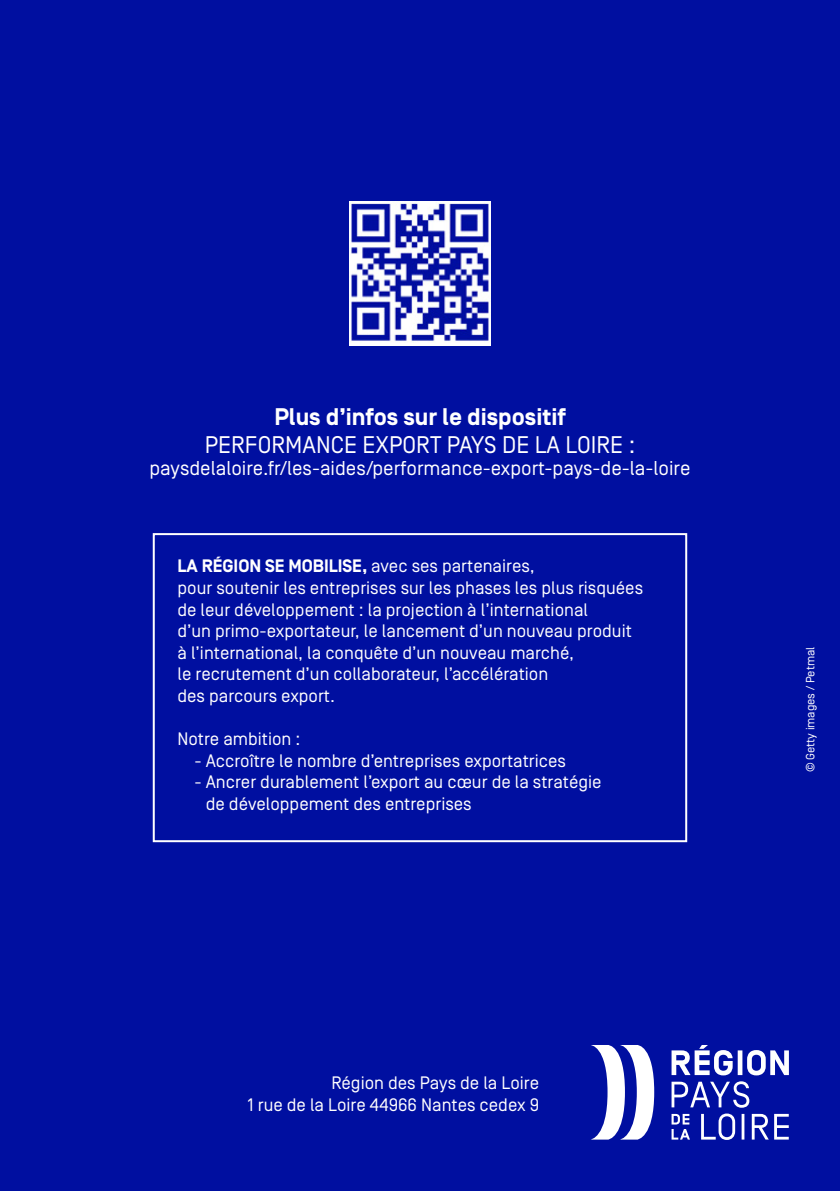
<style>
.page{position:relative;width:840px;height:1191px;background:#fff}
.page>*{position:absolute;margin:0;border:0;box-sizing:border-box;transform-origin:0 0}
.t1{font:24px "Simplon Norm";color:#fff}
.t2{font:700 24px "Simplon Norm";color:#fff}
.t3{font:20px "Simplon Norm";color:#fff}
.t4{font:18px/21.6px "Simplon Norm";color:#fff}
.t5{font:12px "Simplon Norm";color:#fff}
.s1{font-weight:700}
</style>
<div class="page">
<div style="left:0;top:0;width:839px;height:1191px;background:#000fa0"></div>
<div style="left:153px;top:533px;width:533px;height:309px;border:2px solid #fff"></div>
<img style="left:349px;top:201px;width:141px;height:144px">
<svg style="left:591px;top:1045px;width:62px;height:94px"></svg>
<svg style="left:701px;top:1113px;width:87px;height:27px"></svg>
<svg style="left:671px;top:1081px;width:78px;height:26px"></svg>
<svg style="left:671px;top:1045px;width:117px;height:30px"></svg>
<svg style="left:671px;top:1114px;width:18px;height:25px"></svg>
<h1 class="t2" style="left:274px;top:403px;width:292px">Plus d’infos sur le dispositif</h1>
<h1 class="t1" style="left:204px;top:432px;width:432px">PERFORMANCE EXPORT PAYS DE LA LOIRE :</h1>
<p class="t3" style="left:149px;top:458px;width:542px">paysdelaloire.fr/les-aides/performance-export-pays-de-la-loire</p>
<p class="t4" style="left:177px;top:555px;width:467px"><span class="s1">LA RÉGION SE MOBILISE,</span> avec ses partenaires,<br>pour soutenir les entreprises sur les phases les plus risquées de leur développement : la projection à l’international<br>d’un primo-exportateur, le lancement d’un nouveau produit à l’international, la conquête d’un nouveau marché,<br>le recrutement d’un collaborateur, l’accélération<br>des parcours export.</p>
<p class="t4" style="left:177px;top:728px;width:124px">Notre ambition :</p>
<p class="t4" style="left:194px;top:750px;width:373px">- Accroître le nombre d’entreprises exportatrices</p>
<p class="t4" style="left:206px;top:771px;width:397px;text-indent:-11px">- Ancrer durablement l’export au cœur de la stratégie de développement des entreprises</p>
<p class="t4" style="left:247px;top:1072px;width:293px;text-align:right">Région des Pays de la Loire<br>1 rue de la Loire 44966 Nantes cedex 9</p>
<p class="t5" style="left:803px;top:772px;width:127px;rotate:-90deg">© Getty images / Petmal</p>
</div>
